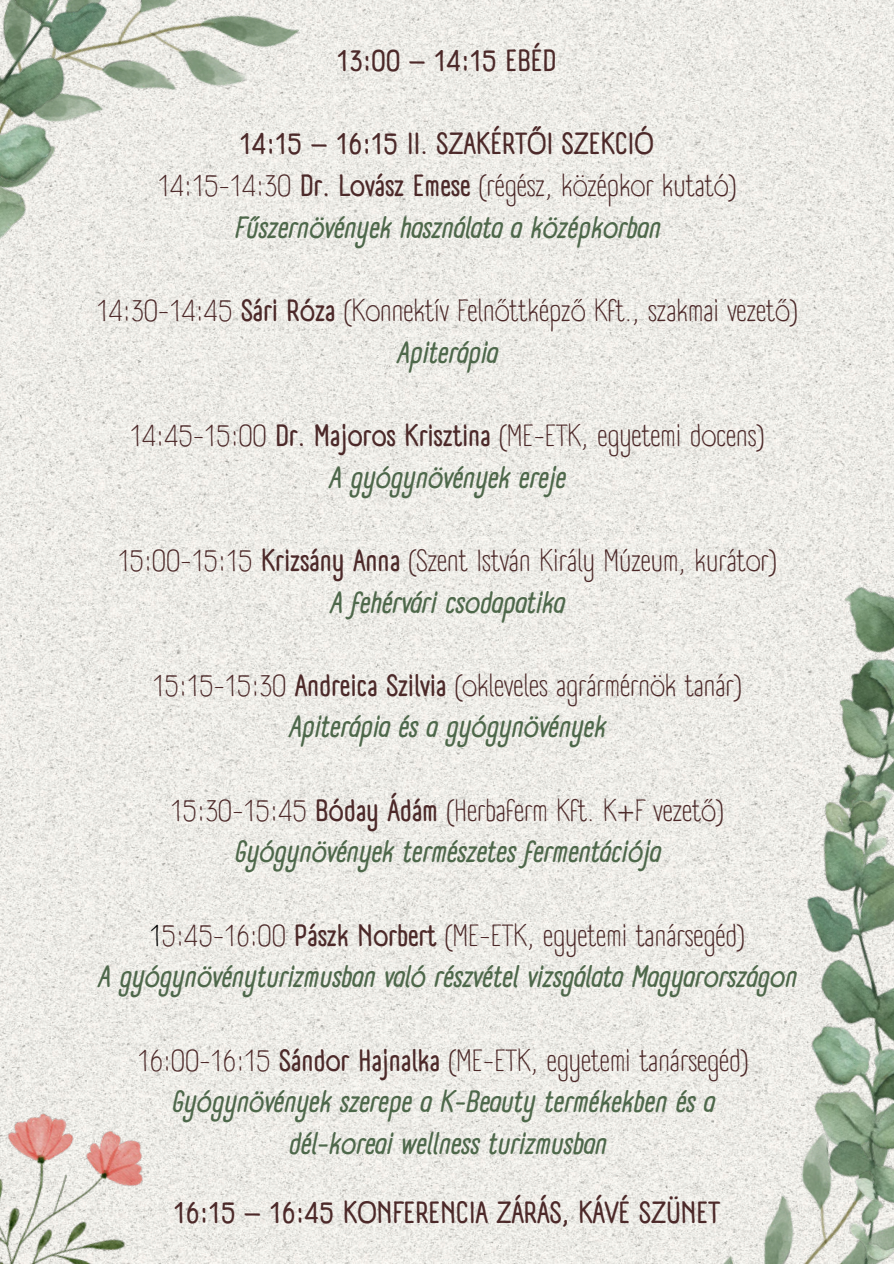
<style>
.page{position:relative;width:894px;height:1264px;background:#fff}
.page>*{position:absolute;margin:0;border:0;box-sizing:border-box;transform-origin:0 0}
.t1{font:italic 700 30px/41.5px "A Day Without Sun Text";color:#4e684b;text-align:center}
.t2{font:30px/41.5px "A Day Without Sun Text";color:#4c2929;text-align:center}
.t3{font:700 30px/41.5px "A Day Without Sun Text";color:#4c2929;text-align:center}
.s1{font-weight:400}
.s2{font-style:italic;color:#4e684b}
.s3{font-weight:700}
.s4{font-weight:700;font-style:italic;color:#4e684b}
.s5{font-weight:400;font-style:normal;color:#4c2929}
.s6{font-style:normal;color:#4c2929}
.s7{font-weight:400;font-style:normal;color:#000}
</style>
<div class="page">
<img style="left:0;top:0;width:893px;height:1263px">
<img style="left:240px;top:0;width:65px;height:369px">
<img style="left:479px;top:1058px;width:225px;height:205px">
<img style="left:705px;top:541px;width:188px;height:215px">
<img style="left:0;top:0;width:240px;height:388px">
<img style="left:704px;top:756px;width:189px;height:507px">
<img style="left:0;top:1066px;width:215px;height:197px">
<p class="t3" style="left:337px;top:41px;width:221px">13:00 – 14:15 EBÉD</p>
<p class="t3" style="left:158px;top:124px;width:579px">14:15 – 16:15 II. SZAKÉRTŐI SZEKCIÓ<br><span class="s1">14:15-14:30</span> Dr. Lovász Emese <span class="s1">(régész, középkor kutató)<br></span><span class="s2">Fűszernövények használata a középkorban</span></p>
<p class="t2" style="left:97px;top:291px;width:701px">14:30-14:45 <span class="s3">Sári Róza</span> (Konnektív Felnőttképző Kft., szakmai vezető)<br><span class="s4">Apiterápia</span></p>
<p class="t2" style="left:130px;top:416px;width:635px">14:45-15:00 <span class="s3">Dr. Majoros Krisztina</span> (ME-ETK, egyetemi docens)<br><span class="s4">A gyógynövények ereje</span></p>
<p class="t2" style="left:118px;top:541px;width:659px">15:00-15:15 <span class="s3">Krizsány Anna</span> (Szent István Király Múzeum, kurátor)<br><span class="s4">A fehérvári csodapatika</span></p>
<p class="t2" style="left:152px;top:666px;width:590px">15:15-15:30 <span class="s3">Andreica Szilvia</span> (okleveles agrármérnök tanár)<br><span class="s4">Apiterápia és a gyógynövények</span></p>
<p class="t1" style="left:170px;top:790px;width:554px"><span class="s5">15:30-15:45</span> <span class="s6">Bóday Ádám</span> <span class="s5">(Herbaferm Kft. K+F vezető)<br></span>Gyógynövények természetes fermentációja</p>
<p class="t1" style="left:97px;top:914px;width:700px"><span class="s7">1</span><span class="s5">5:45-16:00</span> <span class="s6">Pászk Norbert</span> <span class="s5">(ME-ETK, egyetemi tanársegéd)<br></span>A gyógynövényturizmusban való részvétel vizsgálata Magyarországon</p>
<p class="t1" style="left:137px;top:1039px;width:611px"><span class="s5">16:00-16:15</span> <span class="s6">Sándor Hajnalka</span> <span class="s5">(ME-ETK, egyetemi tanársegéd)<br></span>Gyógynövények szerepe a K-Beauty termékekben és a dél-koreai wellness turizmusban</p>
<p class="t3" style="left:173px;top:1192px;width:548px">16:15 – 16:45 KONFERENCIA ZÁRÁS, KÁVÉ SZÜNET</p>
</div>
